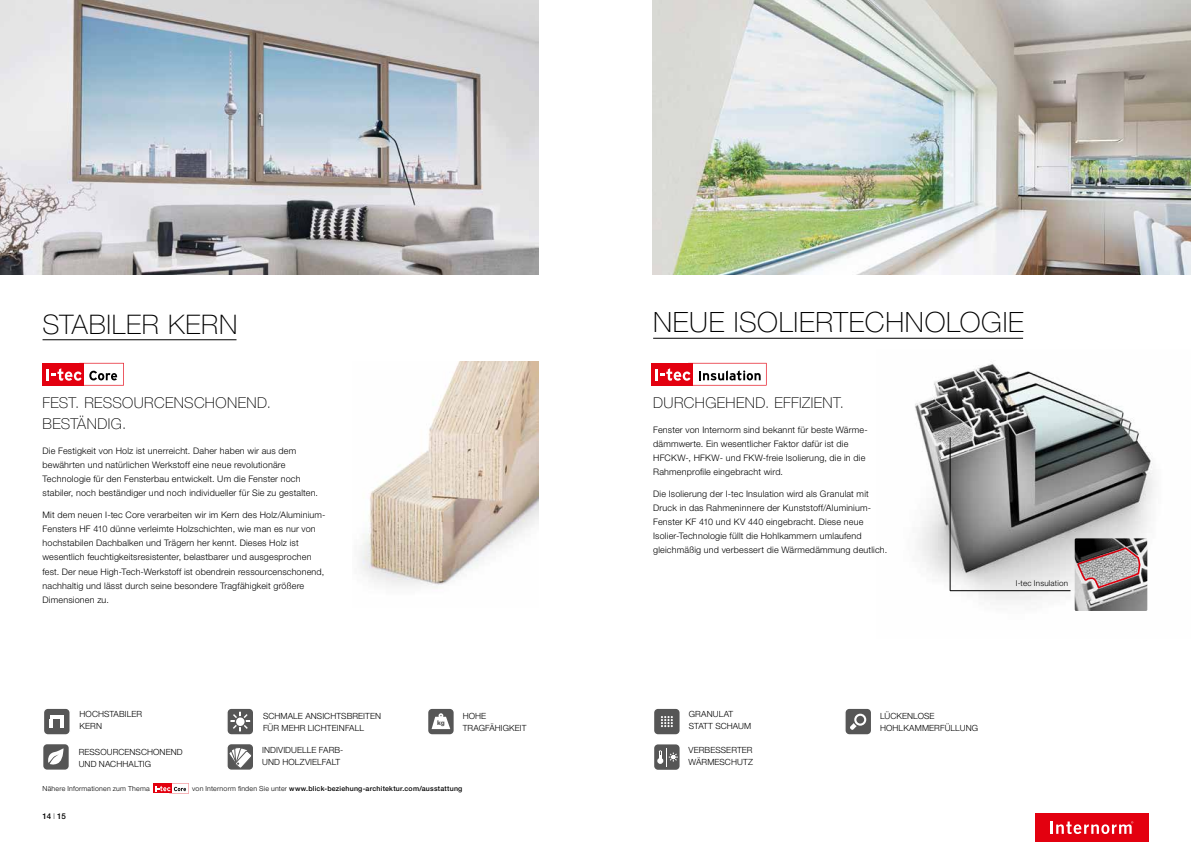
<style>
.page{position:relative;width:1191px;height:842px;background:#fff}
.page>*{position:absolute;margin:0;border:0;box-sizing:border-box;transform-origin:0 0}
.t1{font:100 28px "Helvetica Neue LT Pro";letter-spacing:.03em;color:#000}
.t2{font:100 27px "Helvetica Neue LT Pro";letter-spacing:.03em;color:#000}
.t3{font:100 15px/21px "Helvetica Neue LT Pro";letter-spacing:.025em;color:#000}
.t4{font:300 9px/14px "Helvetica Neue LT Pro";letter-spacing:.02em;color:#000}
.t5{font:300 8.5px/12px "Helvetica Neue LT Pro";letter-spacing:.01em;color:#000}
.t6{font:300 8px "Helvetica Neue LT Pro";letter-spacing:.025em;color:#000}
.t7{font:500 8px "Helvetica Neue LT Pro";color:#000}
.t8{font:500 7px "Helvetica Neue LT Pro";letter-spacing:.03em;color:#000}
.t9{font:300 7px "Helvetica Neue LT Pro";letter-spacing:.03em;color:#000}
.t10{font:800 6.4px "Helvetica Neue LT Pro";color:#565656}
.s1{font-weight:300}
.s2{font-weight:100}
</style>
<div class="page">
<img style="left:360px;top:361px;width:178px;height:227px">
<img style="left:0;top:0;width:538px;height:275px">
<img style="left:652px;top:0;width:539px;height:275px">
<img style="left:915px;top:364px;width:240px;height:247px">
<div style="left:1035px;top:813px;width:113px;height:29px;background:#e3000f"></div>
<svg style="left:1050px;top:821px;width:83px;height:13px"></svg>
<hr style="left:43px;top:340px;width:193px;height:1px;background:#000">
<div style="left:43px;top:363px;width:41px;height:23px;background:#e3000f"></div>
<svg style="left:46px;top:363px;width:78px;height:23px"></svg>
<div style="left:227px;top:708px;width:27px;height:27px;background:#565656;border-radius:5px"></div>
<div style="left:226px;top:707px;width:28px;height:29px;border:2px solid #fff;border-radius:5px"></div>
<svg style="left:230px;top:712px;width:20px;height:19px"></svg>
<div style="left:226px;top:743px;width:28px;height:28px;border:2px solid #fff;border-radius:5px"></div>
<svg style="left:228px;top:746px;width:24px;height:25px"></svg>
<div style="left:427px;top:708px;width:27px;height:27px;background:#565656;border-radius:5px"></div>
<div style="left:427px;top:707px;width:28px;height:29px;border:2px solid #fff;border-radius:5px"></div>
<svg style="left:431px;top:713px;width:19px;height:16px"></svg>
<div style="left:43px;top:743px;width:26px;height:27px;background:#565656;border-radius:5px"></div>
<div style="left:42px;top:743px;width:28px;height:28px;border:2px solid #fff;border-radius:5px"></div>
<svg style="left:48px;top:748px;width:15px;height:17px"></svg>
<div style="left:43px;top:708px;width:27px;height:27px;background:#565656;border-radius:5px"></div>
<div style="left:43px;top:707px;width:28px;height:29px;border:2px solid #fff;border-radius:5px"></div>
<svg style="left:50px;top:719px;width:3px;height:9px"></svg>
<svg style="left:61px;top:719px;width:3px;height:9px"></svg>
<hr style="left:50px;top:715px;width:14px;height:3px;background:#fff">
<hr style="left:653px;top:338px;width:370px;height:1px;background:#000">
<div style="left:653px;top:744px;width:27px;height:26px;background:#565656;border-radius:5px"></div>
<div style="left:652px;top:743px;width:29px;height:28px;border:2px solid #fff;border-radius:5px"></div>
<svg style="left:657px;top:748px;width:21px;height:18px"></svg>
<div style="left:653px;top:708px;width:27px;height:27px;background:#565656;border-radius:5px"></div>
<div style="left:652px;top:707px;width:29px;height:29px;border:2px solid #fff;border-radius:5px"></div>
<div style="left:845px;top:708px;width:26px;height:27px;background:#565656;border-radius:5px"></div>
<div style="left:844px;top:707px;width:28px;height:29px;border:2px solid #fff;border-radius:5px"></div>
<div style="left:854px;top:714px;width:12px;height:12px;border:2px solid #fff;border-radius:50%"></div>
<svg style="left:850px;top:723px;width:7px;height:7px"></svg>
<svg style="left:661px;top:716px;width:12px;height:11px"></svg>
<div style="left:651px;top:363px;width:41px;height:23px;background:#e3000f"></div>
<svg style="left:655px;top:363px;width:111px;height:23px"></svg>
<div style="left:153px;top:783px;width:18px;height:10px;background:#e3000f"></div>
<svg style="left:155px;top:783px;width:34px;height:10px"></svg>
<h2 class="t2" style="left:43px;top:308px;width:196px">STABILER KERN</h2>
<h3 class="t3" style="left:43px;top:392px;width:230px">FEST. RESSOURCENSCHONEND.<br>BESTÄNDIG.</h3>
<p class="t4" style="left:43px;top:444px;width:277px">Die Festigkeit von Holz ist unerreicht. Daher haben wir aus dem bewährten und natürlichen Werkstoff eine neue revolutionäre Technologie für den Fensterbau entwickelt. Um die Fenster noch stabiler, noch beständiger und noch individueller für Sie zu gestalten.</p>
<p class="t4" style="left:43px;top:508px;width:284px">Mit dem neuen I-tec Core verarbeiten wir im Kern des Holz/Aluminium-Fensters HF 410 dünne verleimte Holzschichten, wie man es nur von hochstabilen Dachbalken und Trägern her kennt. Dieses Holz ist wesentlich feuchtigkeitsresistenter, belastbarer und ausgesprochen fest. Der neue High-Tech-Werkstoff ist obendrein ressourcenschonend, nachhaltig und lässt durch seine besondere Tragfähigkeit größere Dimensionen zu.</p>
<p class="t5" style="left:79px;top:708px;width:64px">HOCHSTABILER<br>KERN</p>
<p class="t5" style="left:79px;top:745px;width:105px">RESSOURCENSCHONEND<br>UND NACHHALTIG</p>
<p class="t5" style="left:263px;top:710px;width:120px">SCHMALE ANSICHTSBREITEN<br>FÜR MEHR LICHTEINFALL</p>
<p class="t5" style="left:262px;top:744px;width:83px">INDIVIDUELLE FARB-<br>UND HOLZVIELFALT</p>
<p class="t10" style="left:437px;top:719px;width:9px">kg</p>
<p class="t5" style="left:462px;top:710px;width:65px">HOHE<br>TRAGFÄHIGKEIT</p>
<p class="t9" style="left:43px;top:784px;width:109px">Nähere Informationen zum Thema</p>
<p class="t8" style="left:192px;top:784px;width:272px"><span class="s1">von Internorm finden Sie unter</span> www.blick-beziehung-architektur.com/ausstattung</p>
<p class="t7" style="left:43px;top:812px;width:25px">14 <span class="s2">I</span> 15</p>
<h1 class="t1" style="left:653px;top:306px;width:372px">NEUE ISOLIERTECHNOLOGIE</h1>
<h3 class="t3" style="left:653px;top:392px;width:192px">DURCHGEHEND. EFFIZIENT.</h3>
<p class="t4" style="left:653px;top:423px;width:216px">Fenster von Internorm sind bekannt für beste Wärme&shy;dämmwerte. Ein wesentlicher Faktor dafür ist die HFCKW-, HFKW- und FKW-freie Isolierung, die in die Rahmenprofile eingebracht wird.</p>
<p class="t4" style="left:653px;top:487px;width:235px">Die Isolierung der I-tec Insulation wird als Granulat mit Druck in das Rahmeninnere der Kunststoff/Aluminium-Fenster KF 410 und KV 440 eingebracht. Diese neue Isolier-Technologie füllt die Hohlkammern umlaufend gleichmäßig und verbessert die Wärmedämmung deutlich.</p>
<p class="t6" style="left:1015px;top:579px;width:54px">I-tec Insulation</p>
<p class="t5" style="left:689px;top:708px;width:64px">GRANULAT<br>STATT SCHAUM</p>
<p class="t5" style="left:880px;top:710px;width:99px">LÜCKENLOSE<br>HOHLKAMMERFÜLLUNG</p>
<p class="t5" style="left:688px;top:743px;width:66px">VERBESSERTER<br>WÄRMESCHUTZ</p>
</div>
